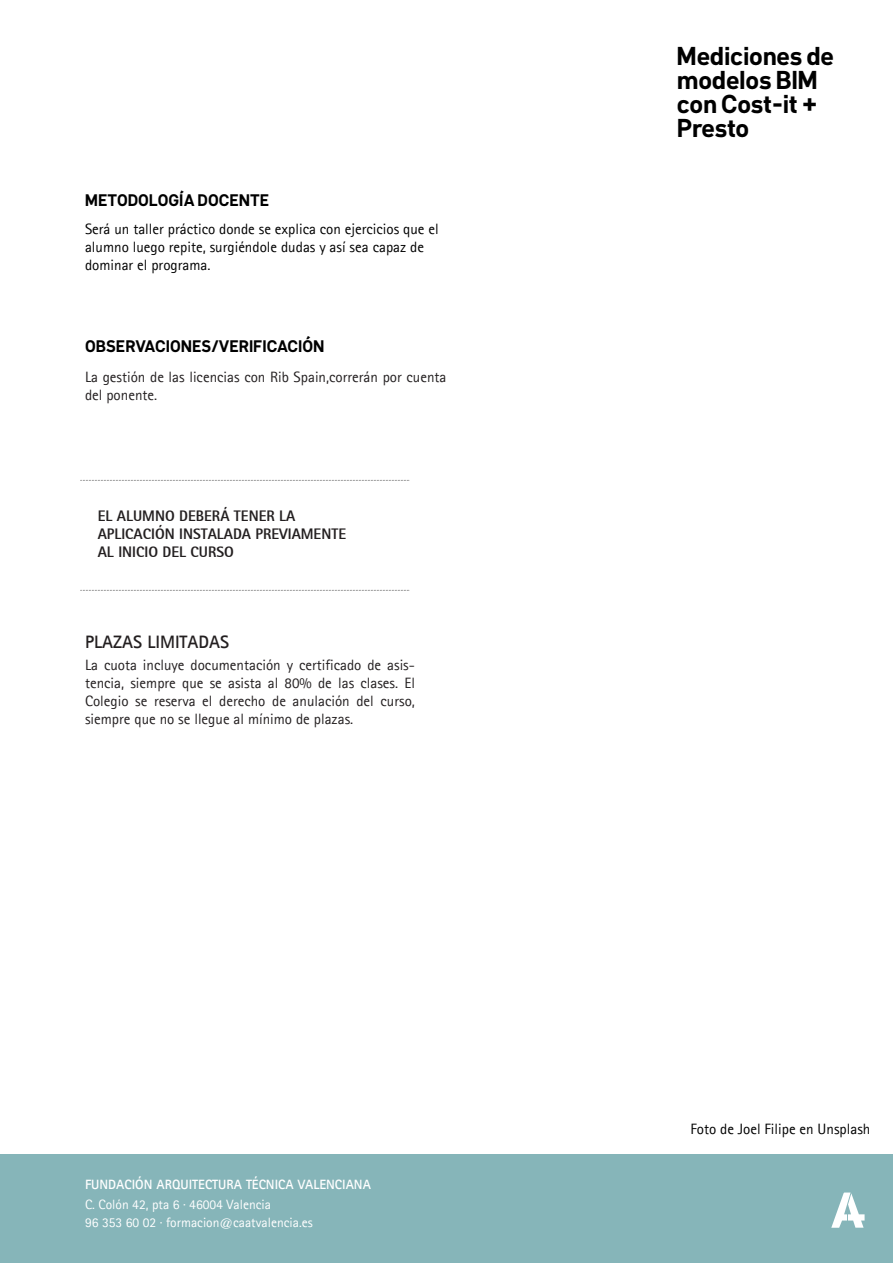
<style>
.page{position:relative;width:893px;height:1263px;background:#fff}
.page>*{position:absolute;margin:0;border:0;box-sizing:border-box;transform-origin:0 0}
.t1{font:700 25.5px/24.2px "Klima";letter-spacing:-.01em;color:#000}
.t2{font:700 18px "Agfa Rotis Sans Serif";color:#231f20}
.t3{font:700 16.5px "Klima";color:#000}
.t4{font:15px/18px "Agfa Rotis Sans Serif";color:#231f20;text-align:justify}
.t5{font:15px/18px "Agfa Rotis Sans Serif";color:#000}
.t6{font:800 15px/18px "Agfa Rotis Sans Serif";color:#231f20}
.t7{font:13.5px/18px "Agfa Rotis Sans Serif";color:#fff}
.t8{font:700 13.5px "Agfa Rotis Sans Serif";color:#fff}
</style>
<div class="page">
<div style="left:0;top:1154px;width:893px;height:109px;background:#86b5b9"></div>
<svg style="left:831px;top:1192px;width:34px;height:36px"></svg>
<svg style="left:80px;top:480px;width:330px;height:1px"></svg>
<svg style="left:80px;top:590px;width:330px;height:1px"></svg>
<p class="t3" style="left:85px;top:194px;width:186px">METODOLOGÍA DOCENTE</p>
<p class="t5" style="left:85px;top:221px;width:355px">Será un taller práctico donde se explica con ejercicios que el alumno luego repite, surgiéndole dudas y así sea capaz de dominar el programa.</p>
<p class="t3" style="left:85px;top:339px;width:241px">OBSERVACIONES/VERIFICACIÓN</p>
<p class="t4" style="left:85px;top:369px;width:363px">La gestión de las licencias con Rib Spain,correrán por cuenta del ponente.</p>
<p class="t6" style="left:98px;top:508px;width:250px">EL ALUMNO DEBERÁ TENER LA<br>APLICACIÓN INSTALADA PREVIAMENTE<br>AL INICIO DEL CURSO</p>
<p class="t2" style="left:85px;top:635px;width:146px">PLAZAS LIMITADAS</p>
<p class="t4" style="left:85px;top:658px;width:331px">La cuota incluye documentación y certificado de asis&shy;tencia, siempre que se asista al 80% de las clases. El Colegio se reserva el derecho de anulación del curso, siempre que no se llegue al mínimo de plazas.</p>
<p class="t8" style="left:85px;top:1180px;width:287px">FUNDACIÓN ARQUITECTURA TÉCNICA VALENCIANA</p>
<p class="t7" style="left:85px;top:1196px;width:229px">C. Colón 42, pta 6 · 46004 Valencia<br>96 353 60 02 · formacion@caatvalencia.es</p>
<h1 class="t1" style="left:677px;top:46px;width:159px">Mediciones de modelos BIM con Cost-it +<br>Presto</h1>
<p class="t5" style="left:690px;top:1121px;width:181px">Foto de Joel Filipe en Unsplash</p>
</div>
